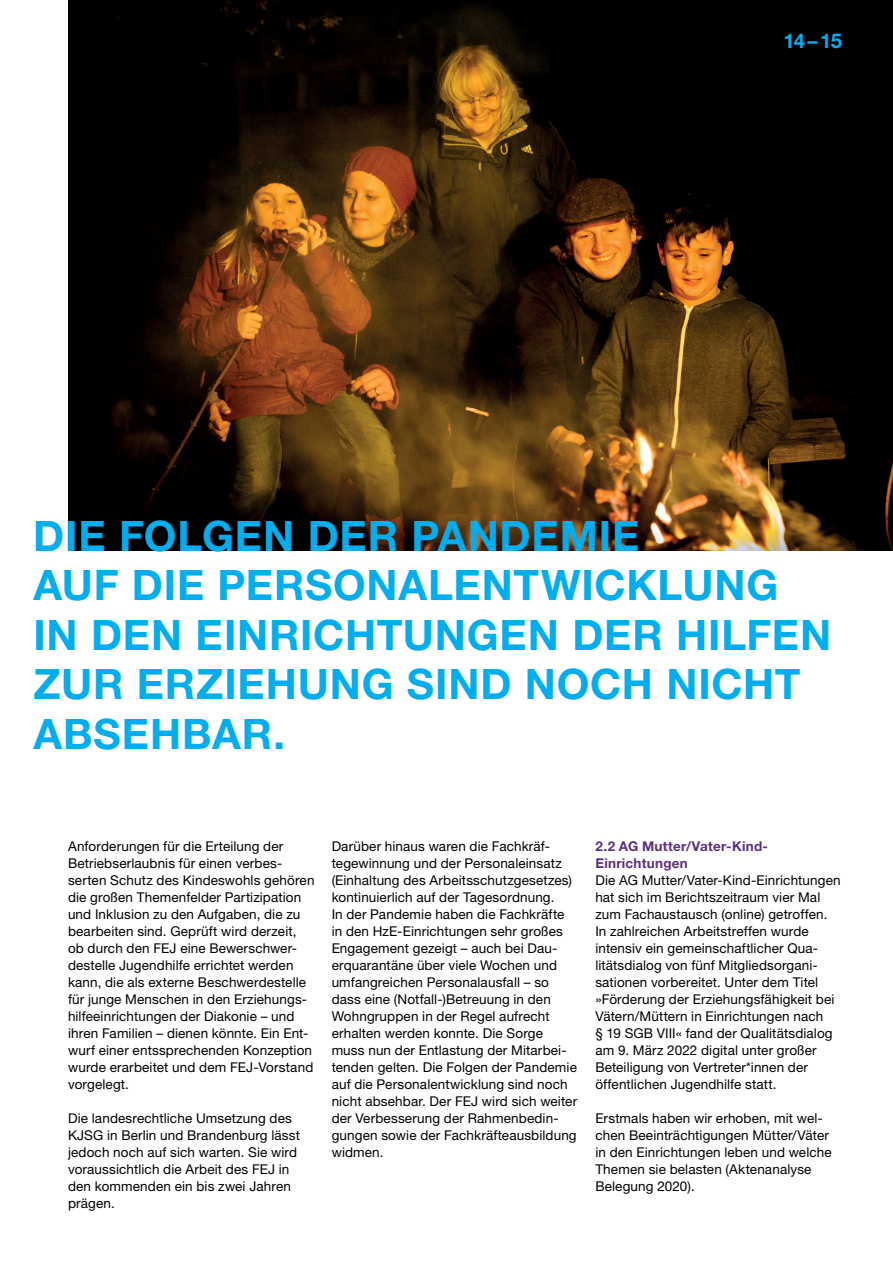
<style>
.page{position:relative;width:893px;height:1263px;background:#fff}
.page>*{position:absolute;margin:0;border:0;box-sizing:border-box;transform-origin:0 0}
.t1{font:700 42px/49.5px "Helvetica Neue LT Pro";letter-spacing:.02em;color:#00aeef}
.t2{font:700 20.25px "Helvetica Neue LT Pro";color:#00aeef}
.t3{font:13.5px/17px "Helvetica Neue LT Pro";letter-spacing:.01em;color:#000}
.t4{font:700 13.5px/17px "Helvetica Neue LT Pro";letter-spacing:.02em;color:#5e2f7e}
</style>
<div class="page">
<img style="left:68px;top:0;width:825px;height:550px">
<h2 class="t2" style="left:784px;top:28px;width:60px">14–15</h2>
<h1 class="t1" style="left:33px;top:510px;width:799px">DIE FOLGEN DER PANDEMIE<br>AUF DIE PERSONALENTWICKLUNG<br>IN DEN EINRICHTUNGEN DER HILFEN<br>ZUR ERZIEHUNG SIND NOCH NICHT<br>ABSEHBAR.</h1>
<p class="t3" style="left:68px;top:837px;width:248px">Anforderungen für die Erteilung der Betriebserlaubnis für einen verbes&shy;serten Schutz des Kindeswohls gehören die großen Themenfelder Partizipation und Inklusion zu den Aufgaben, die zu bearbeiten sind. Geprüft wird derzeit, ob durch den FEJ eine Bewerschwer&shy;destelle Jugendhilfe errichtet werden kann, die als externe Beschwerdestelle für junge Menschen in den Erziehungs&shy;hilfeeinrichtungen der Diakonie – und ihren Familien – dienen könnte. Ein Ent&shy;wurf einer entssprechenden Konzeption wurde erarbeitet und dem FEJ-Vorstand vorgelegt.</p>
<p class="t3" style="left:68px;top:1109px;width:234px">Die landesrechtliche Umsetzung des<br>KJSG in Berlin und Brandenburg lässt jedoch noch auf sich warten. Sie wird voraussichtlich die Arbeit des FEJ in den kommenden ein bis zwei Jahren prägen.</p>
<p class="t3" style="left:332px;top:837px;width:247px">Darüber hinaus waren die Fachkräf&shy;tegewinnung und der Personaleinsatz (Einhaltung des Arbeitsschutzgesetzes) kontinuierlich auf der Tagesordnung.<br>In der Pandemie haben die Fachkräfte in den HzE-Einrichtungen sehr großes Engagement gezeigt – auch bei Dau&shy;erquarantäne über viele Wochen und umfangreichen Personalausfall – so dass eine (Notfall-)Betreuung in den Wohngruppen in der Regel aufrecht erhalten werden konnte. Die Sorge muss nun der Entlastung der Mitarbei&shy;tenden gelten. Die Folgen der Pandemie auf die Personalentwicklung sind noch nicht absehbar. Der FEJ wird sich weiter der Verbesserung der Rahmenbedin&shy;gungen sowie der Fachkräfteausbildung widmen.</p>
<p class="t4" style="left:595px;top:837px;width:174px">2.2 AG MUTTER/VATER-KIND-<br>EINRICHTUNGEN</p>
<p class="t3" style="left:595px;top:871px;width:247px">Die AG Mutter/Vater-Kind-Einrichtungen hat sich im Berichtszeitraum vier Mal zum Fachaustausch (online) getroffen.<br>In zahlreichen Arbeitstreffen wurde intensiv ein gemeinschaftlicher Qua&shy;litätsdialog von fünf Mitgliedsorgani&shy;sationen vorbereitet. Unter dem Titel »Förderung der Erziehungsfähigkeit bei Vätern/Müttern in Einrichtungen nach<br>§ 19 SGB VIII« fand der Qualitätsdialog am 9. März 2022 digital unter großer Beteiligung von Vertreter*innen der öffentlichen Jugendhilfe statt.</p>
<p class="t3" style="left:595px;top:1109px;width:238px">Erstmals haben wir erhoben, mit wel&shy;chen Beeinträchtigungen Mütter/Väter in den Einrichtungen leben und welche Themen sie belasten (Aktenanalyse Belegung 2020).</p>
</div>
